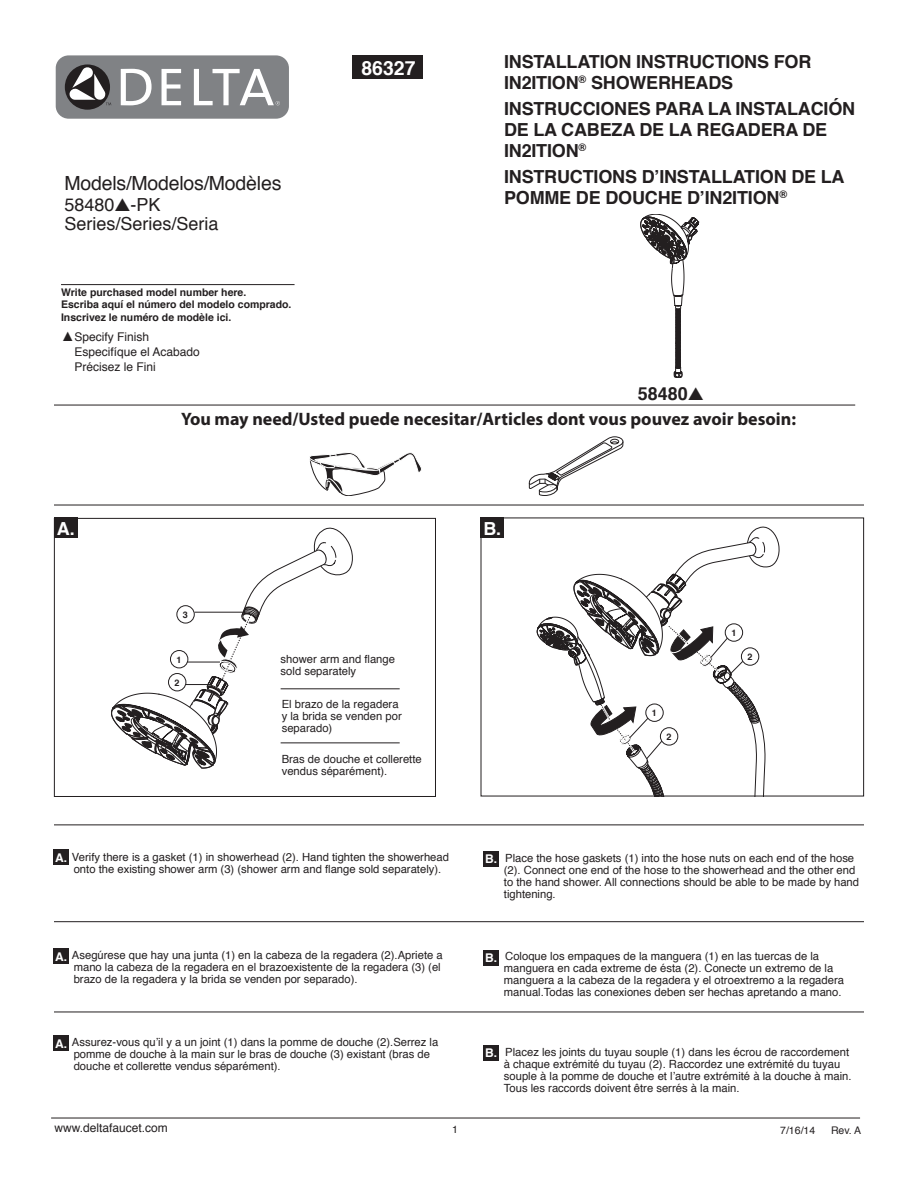
<style>
.page{position:relative;width:918px;height:1188px;background:#fff}
.page>*{position:absolute;margin:0;border:0;box-sizing:border-box;transform-origin:0 0}
.t1{font:19.5px "Helvetica";letter-spacing:-.01em;color:#231f20}
.t2{font:700 19.5px "Helvetica";color:#fff}
.Callouts{font:700 18px/21px "Helvetica";letter-spacing:-.01em;color:#231f20}
.t3{font:700 18px "Myriad Pro";color:#231f20}
.Callouts-2{font:18px "Helvetica";color:#231f20}
.t4{font:700 18px "Helvetica";color:#fff}
.t5{font:12px "Helvetica";color:#231f20}
.t6{font:700 12px "Helvetica";color:#fff}
.body{font:11.25px/12px "Helvetica";color:#231f20}
.t7{font:700 10.5px "Helvetica";color:#231f20}
.t8{font:10.5px "Helvetica";color:#231f20}
.t9{font:700 9px "Helvetica";color:#231f20}
.s1{font-family:"Arial";font-weight:700;font-size:13.5px}
</style>
<div class="page">
<svg style="left:111px;top:528px;width:242px;height:240px"></svg>
<hr style="left:51px;top:1118px;width:809px;height:1px;background:#231f20">
<div style="left:56px;top:55px;width:233px;height:64px;background:#808285;border-radius:13px"></div>
<div style="left:65px;top:64px;width:45px;height:46px;background:#231f20;border-radius:50%"></div>
<svg style="left:121px;top:69px;width:31px;height:36px"></svg>
<svg style="left:162px;top:69px;width:19px;height:36px"></svg>
<svg style="left:194px;top:69px;width:86px;height:36px"></svg>
<svg style="left:69px;top:67px;width:42px;height:38px"></svg>
<svg style="left:529px;top:436px;width:94px;height:60px"></svg>
<hr style="left:54px;top:405px;width:801px;height:1px;background:#231f20">
<div style="left:352px;top:56px;width:71px;height:23px;background:#231f20"></div>
<hr style="left:54px;top:505px;width:810px;height:1px;background:#231f20">
<div style="left:481px;top:518px;width:23px;height:20px;background:#231f20"></div>
<div style="left:54px;top:518px;width:23px;height:20px;background:#231f20"></div>
<div style="left:481px;top:518px;width:383px;height:278px;border:1px solid #231f20"></div>
<div style="left:54px;top:518px;width:382px;height:279px;border:1px solid #231f20"></div>
<svg style="left:309px;top:452px;width:113px;height:44px"></svg>
<hr style="left:177px;top:684px;width:35px;height:1px;background:#231f20">
<div style="left:169px;top:674px;width:17px;height:17px;background:#fff;border-radius:50%"></div>
<div style="left:168px;top:673px;width:18px;height:18px;border:1px solid #231f20;border-radius:50%"></div>
<svg style="left:177px;top:606px;width:17px;height:17px"></svg>
<div style="left:176px;top:605px;width:19px;height:18px;border:1px solid #231f20;border-radius:50%"></div>
<div style="left:181px;top:609px;width:9px;height:10px;background:#fff"></div>
<hr style="left:195px;top:612px;width:50px;height:1px;background:#231f20">
<div style="left:53px;top:850px;width:16px;height:15px;background:#231f20"></div>
<div style="left:53px;top:948px;width:16px;height:16px;background:#231f20"></div>
<div style="left:53px;top:1036px;width:16px;height:15px;background:#231f20"></div>
<div style="left:484px;top:851px;width:15px;height:15px;background:#231f20"></div>
<div style="left:484px;top:950px;width:15px;height:15px;background:#231f20"></div>
<div style="left:484px;top:1045px;width:15px;height:15px;background:#231f20"></div>
<svg style="left:537px;top:527px;width:242px;height:269px"></svg>
<hr style="left:54px;top:921px;width:810px;height:1px;background:#231f20">
<hr style="left:54px;top:1012px;width:810px;height:1px;background:#231f20">
<hr style="left:61px;top:284px;width:234px;height:1px;background:#231f20">
<svg style="left:641px;top:214px;width:58px;height:164px"></svg>
<hr style="left:185px;top:662px;width:35px;height:1px;background:#231f20">
<div style="left:170px;top:651px;width:18px;height:17px;background:#fff;border-radius:50%"></div>
<div style="left:170px;top:650px;width:18px;height:18px;border:1px solid #231f20;border-radius:50%"></div>
<hr style="left:281px;top:688px;width:119px;height:1px;background:#231f20">
<hr style="left:281px;top:742px;width:119px;height:1px;background:#231f20">
<hr style="left:54px;top:825px;width:810px;height:1px;background:#231f20">
<p class="t1" style="left:64px;top:168px;width:218px">Models/Modelos/Modèles</p>
<p class="Callouts-2" style="left:64px;top:191px;width:98px">58480▲-PK</p>
<p class="Callouts-2" style="left:64px;top:209px;width:156px">Series/Series/Seria</p>
<p class="t7" style="left:61px;top:283px;width:187px">Write purchased model number here.</p>
<p class="t7" style="left:61px;top:296px;width:232px">Escriba aquí el número del modelo comprado.</p>
<p class="t7" style="left:61px;top:309px;width:172px">Inscrivez le numéro de modèle ici.</p>
<p class="t5" style="left:61px;top:327px;width:90px"><span class="s1">▲</span>Specify Finish</p>
<p class="t5" style="left:74px;top:343px;width:127px">Especifíque el Acabado</p>
<p class="t5" style="left:74px;top:357px;width:83px">Précisez le Fini</p>
<p class="t2" style="left:361px;top:52px;width:56px">86327</p>
<p class="Callouts" style="left:504px;top:52px;width:309px">INSTALLATION INSTRUCTIONS FOR</p>
<p class="Callouts" style="left:504px;top:73px;width:231px">IN2ITION<sup>®</sup> SHOWERHEADS</p>
<p class="Callouts" style="left:504px;top:98px;width:353px">INSTRUCCIONES PARA LA INSTALACIÓN</p>
<p class="Callouts" style="left:504px;top:119px;width:325px">DE LA CABEZA DE LA REGADERA DE<br>IN2ITION<sup>®</sup></p>
<p class="Callouts" style="left:504px;top:166px;width:342px">INSTRUCTIONS D’INSTALLATION DE LA<br>POMME DE DOUCHE D’IN2ITION<sup>®</sup></p>
<p class="Callouts" style="left:638px;top:383px;width:68px">58480▲</p>
<p class="t3" style="left:181px;top:407px;width:616px">You may need/Usted puede necesitar/Articles dont vous pouvez avoir besoin:</p>
<p class="t4" style="left:57px;top:514px;width:19px">A.</p>
<p class="t4" style="left:483px;top:514px;width:19px">B.</p>
<p class="t9" style="left:183px;top:607px;width:7px">3</p>
<p class="t9" style="left:177px;top:652px;width:7px">1</p>
<p class="body" style="left:281px;top:653px;width:116px">shower arm and flange</p>
<p class="body" style="left:281px;top:665px;width:77px">sold separately</p>
<p class="body" style="left:282px;top:698px;width:122px">El brazo de la regadera y la brida se venden por separado)</p>
<p class="body" style="left:282px;top:753px;width:142px">Bras de douche et collerette vendus séparément).</p>
<p class="t9" style="left:175px;top:675px;width:7px">2</p>
<p class="t6" style="left:55px;top:848px;width:13px">A.</p>
<p class="body" style="left:72px;top:851px;width:379px">Verify there is a gasket (1) in showerhead (2). Hand tighten the showerhead onto the existing shower arm (3) (shower arm and flange sold separately).</p>
<p class="t6" style="left:55px;top:947px;width:13px">A.</p>
<p class="body" style="left:72px;top:950px;width:372px">Asegúrese que hay una junta (1) en la cabeza de la regadera (2).Apriete a mano la cabeza de la regadera en el brazoexistente de la regadera (3) (el brazo de la regadera y la brida se venden por separado).</p>
<p class="t6" style="left:55px;top:1034px;width:13px">A.</p>
<p class="body" style="left:72px;top:1037px;width:368px">Assurez-vous qu’il y a un joint (1) dans la pomme de douche (2).Serrez la pomme de douche à la main sur le bras de douche (3) existant (bras de douche et collerette vendus séparément).</p>
<p class="t9" style="left:652px;top:706px;width:7px">1</p>
<p class="t9" style="left:667px;top:729px;width:7px">2</p>
<p class="t9" style="left:731px;top:625px;width:7px">1</p>
<p class="t9" style="left:748px;top:649px;width:7px">2</p>
<p class="t6" style="left:485px;top:849px;width:13px">B.</p>
<p class="body" style="left:504px;top:853px;width:357px">Place the hose gaskets (1) into the hose nuts on each end of the hose (2). Connect one end of the hose to the showerhead and the other end to the hand shower. All connections should be able to be made by hand tightening.</p>
<p class="t6" style="left:485px;top:948px;width:13px">B.</p>
<p class="body" style="left:504px;top:950px;width:342px">Coloque los empaques de la manguera (1) en las tuercas de la manguera en cada extreme de ésta (2). Conecte un extremo de la manguera a la cabeza de la regadera y el otroextremo a la regadera manual.Todas las conexiones deben ser hechas apretando a mano.</p>
<p class="t6" style="left:485px;top:1043px;width:13px">B.</p>
<p class="body" style="left:504px;top:1046px;width:349px">Placez les joints du tuyau souple (1) dans les écrou de raccordement à chaque extrémité du tuyau (2). Raccordez une extrémité du tuyau souple à la pomme de douche et l’autre extrémité à la douche à main.<br>Tous les raccords doivent être serrés à la main.</p>
<p class="t5" style="left:55px;top:1118px;width:115px">www.deltafaucet.com</p>
<p class="t8" style="left:452px;top:1121px;width:7px">1</p>
<p class="t8" style="left:780px;top:1122px;width:37px">7/16/14</p>
<p class="t8" style="left:831px;top:1122px;width:32px">Rev. A</p>
</div>
